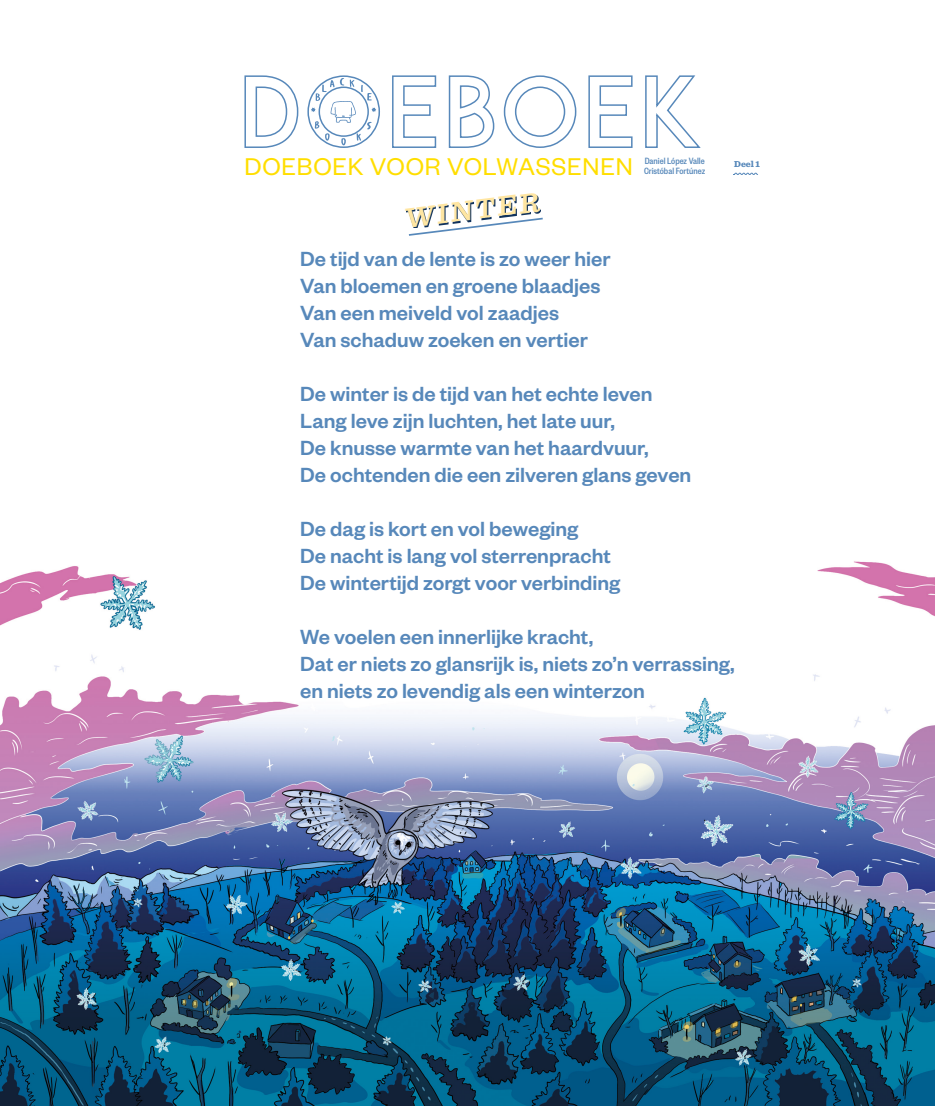
<style>
.page{position:relative;width:935px;height:1106px;background:#fff}
.page>*{position:absolute;margin:0;border:0;box-sizing:border-box;transform-origin:0 0}
.t1{font:600 29.1px "Sentinel Pro";color:#ffe6a2}
.t2{font:26.55px "Founders Grotesk";letter-spacing:.03em;color:#ffde00}
.t3{font:500 22.5px/27px "Founders Grotesk";color:#5788ba}
.t4{font:500 10.05px "Founders Grotesk Cond";color:#5788ba}
.t5{font:900 9px "Sentinel Pro";color:#5788ba}
</style>
<div class="page">
<img style="left:0;top:561px;width:935px;height:545px">
<svg style="left:733px;top:172px;width:25px;height:3px"></svg>
<svg style="left:406px;top:194px;width:135px;height:23px"></svg>
<svg style="left:408px;top:217px;width:135px;height:19px"></svg>
<svg style="left:244px;top:75px;width:457px;height:73px"></svg>
<p class="t2" style="left:244px;top:150px;width:390px">DOEBOEK VOOR VOLWASSENEN</p>
<p class="t1" style="left:401px;top:197px;width:137px;rotate:-7deg">WINTER</p>
<p class="t4" style="left:644px;top:155px;width:62px">Daniel López Valle</p>
<p class="t5" style="left:734px;top:157px;width:27px">Deel 1</p>
<p class="t4" style="left:644px;top:165px;width:63px">Cristóbal Fortúnez</p>
<p class="t3" style="left:300px;top:244px;width:312px">De tijd van de lente is zo weer hier<br>Van bloemen en groene blaadjes<br>Van een meiveld vol zaadjes<br>Van schaduw zoeken en vertier</p>
<p class="t3" style="left:300px;top:379px;width:392px">De winter is de tijd van het echte leven Lang leve zijn luchten, het late uur,<br>De knusse warmte van het haardvuur,<br>De ochtenden die een zilveren glans geven</p>
<p class="t3" style="left:300px;top:514px;width:322px">De dag is kort en vol beweging<br>De nacht is lang vol sterrenpracht<br>De wintertijd zorgt voor verbinding</p>
<p class="t3" style="left:300px;top:622px;width:436px">We voelen een innerlijke kracht,<br>Dat er niets zo glansrijk is, niets zo’n verrassing, en niets zo levendig als een winterzon</p>
</div>
